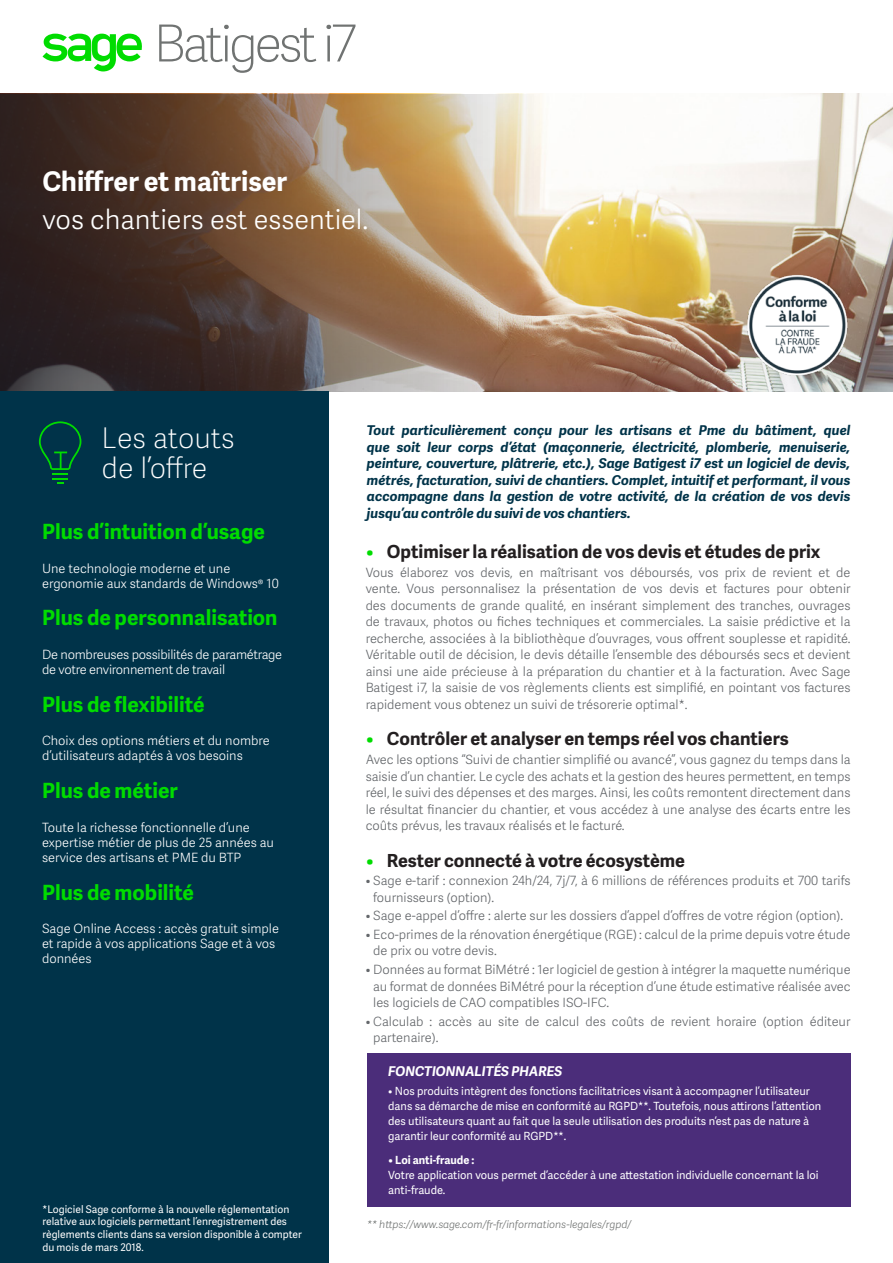
<style>
.page{position:relative;width:893px;height:1263px;background:#fff}
.page>*{position:absolute;margin:0;border:0;box-sizing:border-box;transform-origin:0 0}
.Ligne_titre__gauche{font:51px "Adelle Sans SAGE Th";letter-spacing:-.07em;color:#707372}
.Ligne_titre__gauche-2{font:28.5px "Adelle Sans SAGE Th";letter-spacing:-.005em;color:#fff}
.Grand_titre{font:27px "Adelle Sans SAGE Lt";color:#fff}
.Grand_titre-2{font:700 27px "Adelle Sans SAGE";color:#fff}
.Petit_Titre_ital_non{font:700 21px "Adelle Sans SAGE";color:#00dc00}
.t1{font:700 18px "Adelle Sans SAGE";color:#231f20}
.Chapo_Mid_Cyan{font:italic 700 13.5px/16.5px "Adelle Sans SAGE";color:#003349;text-align:justify}
.Titre_encadré{font:italic 700 13.5px "Adelle Sans SAGE";color:#fff}
.Intertitre_bleu_rect{font:12.75px/16.5px "Adelle Sans SAGE Lt";color:#63666a;text-align:justify}
.Body_sidebar{font:12.75px "Adelle Sans SAGE Lt";color:#fff}
.Body_sidebar-2{font:12.75px "Adelle Sans SAGE Lt";letter-spacing:-.02em;color:#fff}
.Titre_encadré-2{font:11.25px/15px "Adelle Sans SAGE";color:#fff}
.Titre_encadré-3{font:10.5px/12.6px "Adelle Sans SAGE";color:#fff}
.Titre_encadré-4{font:italic 10.5px "Adelle Sans SAGE Lt";color:#707372}
.s1{color:#00dc00}
.s2{font-weight:700}
</style>
<div class="page">
<img style="left:540px;top:94px;width:353px;height:298px">
<svg style="left:0;top:94px;width:540px;height:298px;background:#735b48"></svg>
<div style="left:0;top:392px;width:329px;height:871px;background:#003349"></div>
<svg style="left:43px;top:34px;width:99px;height:38px"></svg>
<svg style="left:39px;top:421px;width:42px;height:63px"></svg>
<img style="left:744px;top:274px;width:106px;height:104px">
<div style="left:367px;top:1053px;width:483px;height:154px;background:#4b2d7a"></div>
<p class="Ligne_titre__gauche" style="left:153px;top:7px;width:204px">Batigest i7</p>
<p class="Grand_titre-2" style="left:43px;top:162px;width:246px">Chiffrer et maîtriser</p>
<p class="Grand_titre" style="left:43px;top:200px;width:327px">vos chantiers est essentiel.</p>
<p class="Ligne_titre__gauche-2" style="left:102px;top:418px;width:135px">Les atouts</p>
<p class="Ligne_titre__gauche-2" style="left:102px;top:448px;width:107px">de l’offre</p>
<p class="Petit_Titre_ital_non" style="left:42px;top:516px;width:224px">Plus d’intuition d’usage</p>
<p class="Body_sidebar" style="left:42px;top:559px;width:190px">Une technologie moderne et une</p>
<p class="Body_sidebar" style="left:42px;top:574px;width:238px">ergonomie aux standards de Windows® 10</p>
<p class="Petit_Titre_ital_non" style="left:42px;top:602px;width:237px">Plus de personnalisation</p>
<p class="Body_sidebar-2" style="left:42px;top:645px;width:242px">De nombreuses possibilités de paramétrage</p>
<p class="Body_sidebar-2" style="left:42px;top:660px;width:184px">de votre environnement de travail</p>
<p class="Petit_Titre_ital_non" style="left:42px;top:689px;width:164px">Plus de flexibilité</p>
<p class="Body_sidebar" style="left:42px;top:732px;width:229px">Choix des options métiers et du nombre</p>
<p class="Body_sidebar" style="left:42px;top:747px;width:202px">d’utilisateurs adaptés à vos besoins</p>
<p class="Petit_Titre_ital_non" style="left:42px;top:775px;width:137px">Plus de métier</p>
<p class="Body_sidebar" style="left:42px;top:818px;width:209px">Toute la richesse fonctionnelle d’une</p>
<p class="Body_sidebar" style="left:42px;top:833px;width:233px">expertise métier de plus de 25 années au</p>
<p class="Body_sidebar" style="left:42px;top:848px;width:201px">service des artisans et PME du BTP</p>
<p class="Petit_Titre_ital_non" style="left:42px;top:877px;width:154px">Plus de mobilité</p>
<p class="Body_sidebar" style="left:42px;top:919px;width:238px">Sage Online Access : accès gratuit simple</p>
<p class="Body_sidebar" style="left:42px;top:934px;width:235px">et rapide à vos applications Sage et à vos</p>
<p class="Body_sidebar" style="left:42px;top:949px;width:51px">données</p>
<p class="Titre_encadré-3" style="left:43px;top:1202px;width:261px">*Logiciel Sage conforme à la nouvelle réglementation relative aux logiciels permettant l’enregistrement des règlements clients dans sa version disponible à compter</p>
<p class="Titre_encadré-3" style="left:43px;top:1240px;width:103px">du mois de mars 2018.</p>
<p class="Chapo_Mid_Cyan" style="left:367px;top:422px;width:485px">Tout particulièrement conçu pour les artisans et Pme du bâtiment, quel que soit leur corps d’état (maçonnerie, électricité, plomberie, menuiserie, peinture, couverture, plâtrerie, etc.), Sage Batigest i7 est un logiciel de devis, métrés, facturation, suivi de chantiers. Complet, intuitif et performant, il vous accompagne dans la gestion de votre activité, de la création de vos devis jusqu’au contrôle du suivi de vos chantiers.</p>
<p class="t1" style="left:366px;top:538px;width:456px"><span class="s1">•</span> Optimiser la réalisation de vos devis et études de prix</p>
<p class="Intertitre_bleu_rect" style="left:366px;top:563px;width:486px">Vous élaborez vos devis, en maîtrisant vos déboursés, vos prix de revient et de vente. Vous personnalisez la présentation de vos devis et factures pour obtenir des documents de grande qualité, en insérant simplement des tranches, ouvrages de travaux, photos ou fiches techniques et commerciales. La saisie prédictive et la recherche, associées à la bibliothèque d’ouvrages, vous offrent souplesse et rapidité.<br>Véritable outil de décision, le devis détaille l’ensemble des déboursés secs et devient ainsi une aide précieuse à la préparation du chantier et à la facturation. Avec Sage Batigest i7, la saisie de vos règlements clients est simplifié, en pointant vos factures rapidement vous obtenez un suivi de trésorerie optimal*.</p>
<p class="t1" style="left:366px;top:726px;width:424px"><span class="s1">•</span> Contrôler et analyser en temps réel vos chantiers</p>
<p class="Intertitre_bleu_rect" style="left:366px;top:751px;width:486px">Avec les options “Suivi de chantier simplifié ou avancé”, vous gagnez du temps dans la saisie d’un chantier. Le cycle des achats et la gestion des heures permettent, en temps réel, le suivi des dépenses et des marges. Ainsi, les coûts remontent directement dans le résultat financier du chantier, et vous accédez à une analyse des écarts entre les coûts prévus, les travaux réalisés et le facturé.</p>
<p class="t1" style="left:366px;top:847px;width:321px"><span class="s1">•</span> Rester connecté à votre écosystème</p>
<p class="Intertitre_bleu_rect" style="left:373px;top:872px;width:479px;text-indent:-8px">• Sage e-tarif : connexion 24h/24, 7j/7, à 6 millions de références produits et 700 tarifs fournisseurs (option).</p>
<p class="Intertitre_bleu_rect" style="left:366px;top:907px;width:479px">• Sage e-appel d’offre : alerte sur les dossiers d’appel d’offres de votre région (option).</p>
<p class="Intertitre_bleu_rect" style="left:373px;top:926px;width:479px;text-indent:-8px">• Eco-primes de la rénovation énergétique (RGE) : calcul de la prime depuis votre étude de prix ou votre devis.</p>
<p class="Intertitre_bleu_rect" style="left:373px;top:961px;width:479px;text-indent:-8px">• Données au format BiMétré : 1er logiciel de gestion à intégrer la maquette numérique au format de données BiMétré pour la réception d’une étude estimative réalisée avec les logiciels de CAO compatibles ISO-IFC.</p>
<p class="Intertitre_bleu_rect" style="left:373px;top:1012px;width:479px;text-indent:-8px">• Calculab : accès au site de calcul des coûts de revient horaire (option éditeur partenaire).</p>
<p class="Titre_encadré" style="left:388px;top:1062px;width:175px">FONCTIONNALITÉS PHARES</p>
<p class="Titre_encadré-2" style="left:388px;top:1083px;width:435px">• Nos produits intègrent des fonctions facilitatrices visant à accompagner l’utilisateur dans sa démarche de mise en conformité au RGPD**. Toutefois, nous attirons l’attention des utilisateurs quant au fait que la seule utilisation des produits n’est pas de nature à garantir leur conformité au RGPD**.</p>
<p class="Titre_encadré-2" style="left:388px;top:1152px;width:432px"><span class="s2">• Loi anti-fraude :<br></span>Votre application vous permet d’accéder à une attestation individuelle concernant la loi anti-fraude.</p>
<p class="Titre_encadré-4" style="left:367px;top:1217px;width:266px">** https://www.sage.com/fr-fr/informations-legales/rgpd/</p>
</div>
